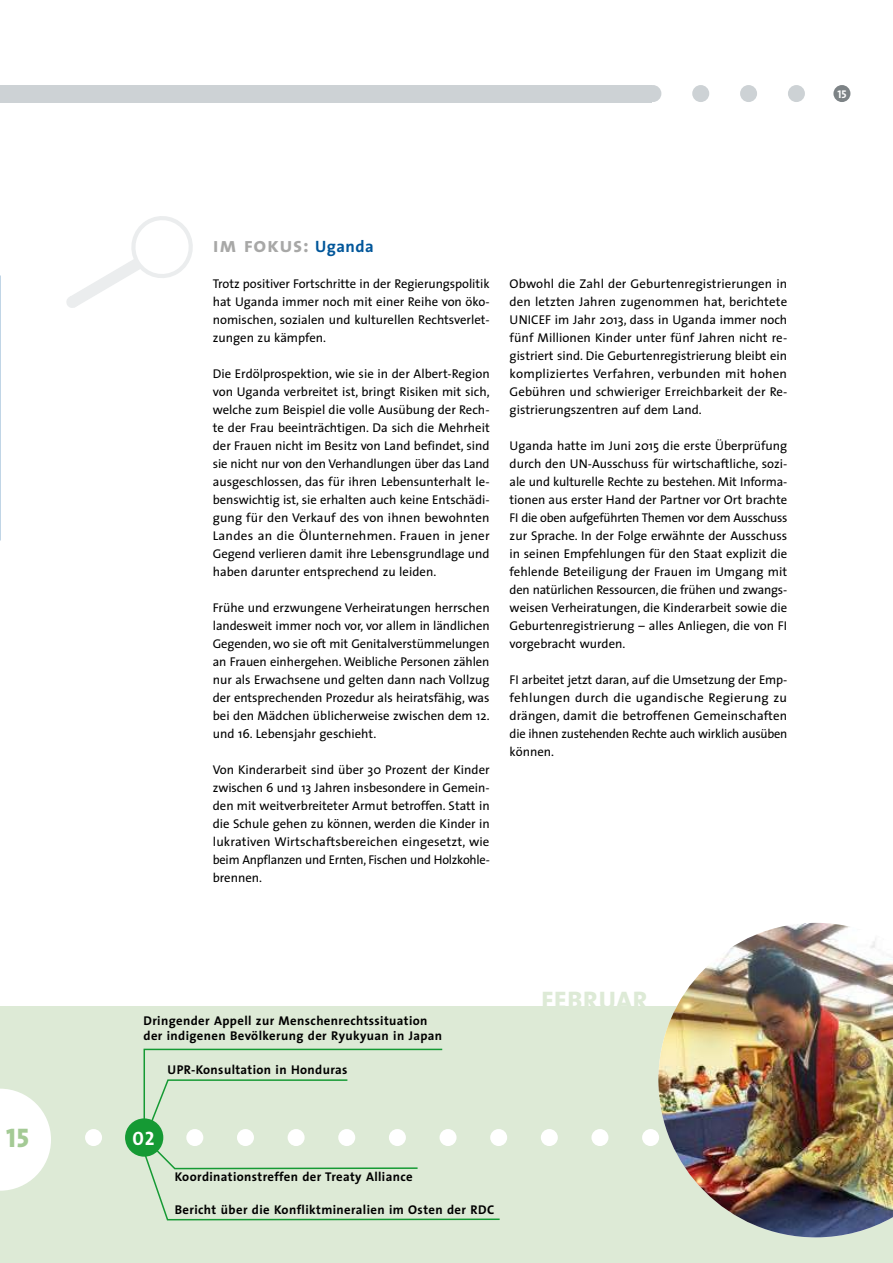
<style>
.page{position:relative;width:893px;height:1263px;background:#fff}
.page>*{position:absolute;margin:0;border:0;box-sizing:border-box;transform-origin:0 0}
.t1{font:27px "The Sans Extra Bold Caps";color:#a4ca95}
.t2{font:800 25.5px "The Sans";letter-spacing:.03em;color:#ddead6}
.t3{font:21px "The Sans Bold Caps";letter-spacing:.03em;color:#a8a8a7}
.t4{font:19.5px "The Sans Bold Caps";color:#fff}
.t5{font:12.75px/18px "The Sans";color:#000;text-align:justify}
.t6{font:700 12.75px/15px "The Sans";letter-spacing:.03em;color:#000}
.t7{font:11.25px "The Sans Bold Caps";color:#fff}
.s1{font-family:"The Sans";font-weight:700;font-size:16.5px;color:#00569a}
</style>
<div class="page">
<div style="left:833px;top:85px;width:17px;height:17px;background:#7d8386;border-radius:50%"></div>
<div style="left:0;top:85px;width:652px;height:17px;background:#cdd2d5"></div>
<div style="left:788px;top:85px;width:17px;height:17px;background:#cdd2d5;border-radius:50%"></div>
<div style="left:740px;top:85px;width:17px;height:17px;background:#cdd2d5;border-radius:50%"></div>
<div style="left:692px;top:85px;width:17px;height:17px;background:#cdd2d5;border-radius:50%"></div>
<div style="left:644px;top:85px;width:17px;height:17px;background:#cdd2d5;border-radius:50%"></div>
<div style="left:0;top:1007px;width:893px;height:256px;background:#ddead6"></div>
<div style="left:85px;top:1129px;width:17px;height:17px;background:#fff;border-radius:50%"></div>
<div style="left:125px;top:1118px;width:38px;height:39px;background:#159a34;border-radius:50%"></div>
<div style="left:490px;top:1129px;width:17px;height:17px;background:#fff;border-radius:50%"></div>
<div style="left:541px;top:1129px;width:17px;height:17px;background:#fff;border-radius:50%"></div>
<div style="left:591px;top:1129px;width:17px;height:17px;background:#fff;border-radius:50%"></div>
<div style="left:642px;top:1129px;width:17px;height:17px;background:#fff;border-radius:50%"></div>
<svg style="left:142px;top:1048px;width:358px;height:173px"></svg>
<svg style="left:0;top:1089px;width:51px;height:102px"></svg>
<img style="left:658px;top:923px;width:235px;height:314px">
<svg style="left:66px;top:216px;width:127px;height:92px"></svg>
<p class="t7" style="left:837px;top:84px;width:11px">15</p>
<h3 class="t3" style="left:213px;top:227px;width:163px">im fokus: <span class="s1">Uganda</span></h3>
<p class="t5" style="left:213px;top:274px;width:278px">Trotz positiver Fortschritte in der Regierungspolitik hat Uganda immer noch mit einer Reihe von öko&shy;nomischen, sozialen und kulturellen Rechtsverlet&shy;zungen zu kämpfen.</p>
<p class="t5" style="left:213px;top:364px;width:278px">Die Erdölprospektion, wie sie in der Albert-Region von Uganda verbreitet ist, bringt Risiken mit sich, welche zum Beispiel die volle Ausübung der Rech&shy;te der Frau beeinträchtigen. Da sich die Mehrheit der Frauen nicht im Besitz von Land befindet, sind sie nicht nur von den Verhandlungen über das Land ausgeschlossen, das für ihren Lebensunterhalt le&shy;benswichtig ist, sie erhalten auch keine Entschädi&shy;gung für den Verkauf des von ihnen bewohnten Landes an die Ölunternehmen. Frauen in jener Gegend verlieren damit ihre Lebensgrundlage und haben darunter entsprechend zu leiden.</p>
<p class="t5" style="left:213px;top:598px;width:278px">Frühe und erzwungene Verheiratungen herrschen landesweit immer noch vor, vor allem in ländlichen Gegenden, wo sie oft mit Genitalverstümmelungen an Frauen einhergehen. Weibliche Personen zählen nur als Erwachsene und gelten dann nach Vollzug der entsprechenden Prozedur als heiratsfähig, was bei den Mädchen üblicherweise zwischen dem 12. und 16. Lebensjahr geschieht.</p>
<p class="t5" style="left:213px;top:760px;width:278px">Von Kinderarbeit sind über 30 Prozent der Kinder zwischen 6 und 13 Jahren insbesondere in Gemein&shy;den mit weitverbreiteter Armut betroffen. Statt in die Schule gehen zu können, werden die Kinder in lukrativen Wirtschaftsbereichen eingesetzt, wie beim Anpflanzen und Ernten, Fischen und Holzkohle&shy;brennen.</p>
<p class="t5" style="left:510px;top:274px;width:279px">Obwohl die Zahl der Geburtenregistrierungen in den letzten Jahren zugenommen hat, berichtete UNICEF im Jahr 2013, dass in Uganda immer noch fünf Millionen Kinder unter fünf Jahren nicht re&shy;gistriert sind. Die Geburtenregistrierung bleibt ein kompliziertes Verfahren, verbunden mit hohen Gebühren und schwieriger Erreichbarkeit der Re&shy;gistrierungszentren auf dem Land.</p>
<p class="t5" style="left:510px;top:436px;width:279px">Uganda hatte im Juni 2015 die erste Überprüfung durch den UN-Ausschuss für wirtschaftliche, sozi&shy;ale und kulturelle Rechte zu bestehen. Mit Informa&shy;tionen aus erster Hand der Partner vor Ort brachte FI die oben aufgeführten Themen vor dem Ausschuss zur Sprache. In der Folge erwähnte der Ausschuss in seinen Empfehlungen für den Staat explizit die fehlende Beteiligung der Frauen im Umgang mit den natürlichen Ressourcen, die frühen und zwangs&shy;weisen Verheiratungen, die Kinderarbeit sowie die Geburtenregistrierung – alles Anliegen, die von FI vorgebracht wurden.</p>
<p class="t5" style="left:510px;top:670px;width:279px">FI arbeitet jetzt daran, auf die Umsetzung der Emp&shy;fehlungen durch die ugandische Regierung zu drängen, damit die betroffenen Gemeinschaften die ihnen zustehenden Rechte auch wirklich ausüben können.</p>
<p class="t6" style="left:144px;top:1013px;width:300px">Dringender Appell zur Menschenrechtssituation der indigenen Bevölkerung der Ryukyuan in Japan</p>
<p class="t6" style="left:168px;top:1062px;width:181px">UPR-Konsultation in Honduras</p>
<h1 class="t1" style="left:6px;top:1115px;width:25px">15</h1>
<h3 class="t4" style="left:133px;top:1122px;width:23px">02</h3>
<p class="t6" style="left:175px;top:1169px;width:239px">Koordinationstreffen der Treaty Alliance</p>
<p class="t6" style="left:175px;top:1202px;width:321px">Bericht über die Konfliktmineralien im Osten der RDC</p>
<h2 class="t2" style="left:542px;top:978px;width:107px">FEBRUAR</h2>
</div>
